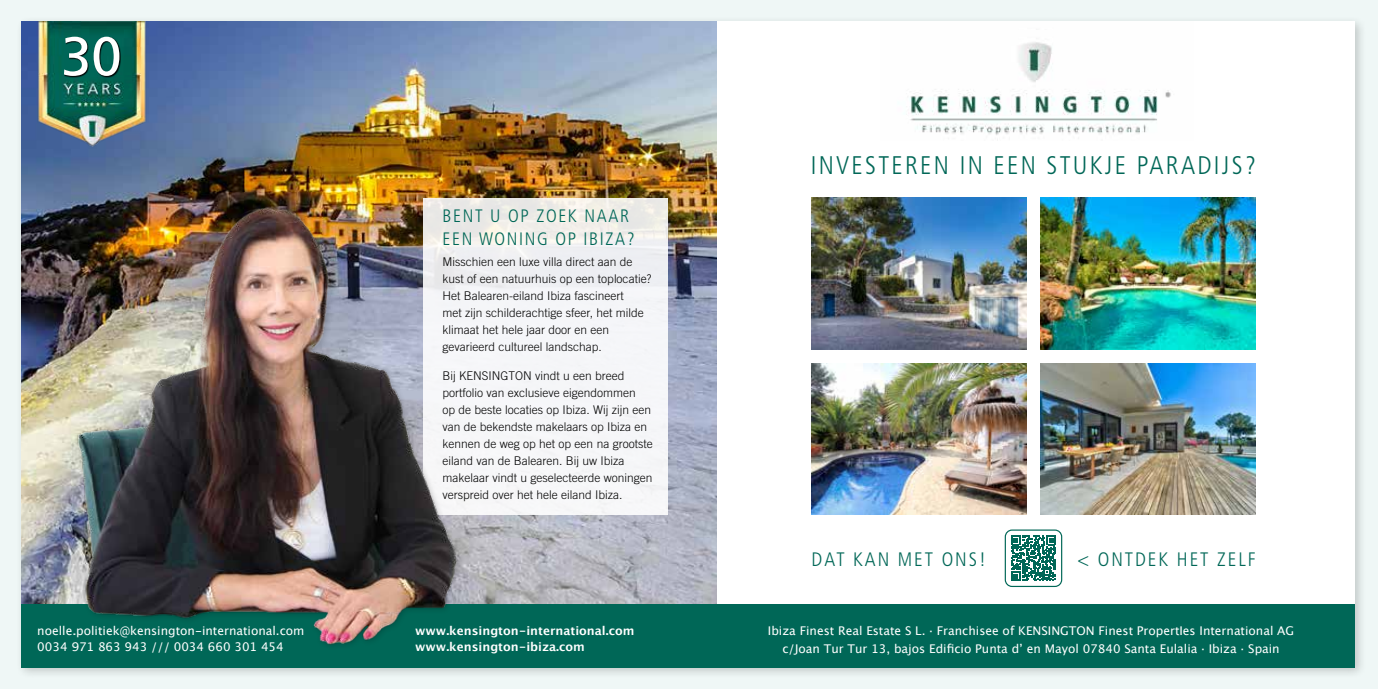
<style>
.page{position:relative;width:1378px;height:689px;background:#fff}
.page>*{position:absolute;margin:0;border:0;box-sizing:border-box;transform-origin:0 0}
.t1{font:300 condensed 25.5px "Frutiger LT";letter-spacing:.09em;color:#006757}
.t2{font:300 condensed 19.5px "Frutiger LT";letter-spacing:.1em;color:#006757}
.t3{font:300 condensed 18px/22.5px "Frutiger LT";letter-spacing:.09em;color:#006757}
.t4{font:300 12px/17px "Trade Gothic LT Std";color:#000}
.t5{font:12px/16.5px "Lucida Grande";color:#fff}
.t6{font:700 12px/16.5px "Lucida Grande";color:#fff}
</style>
<div class="page">
<div style="left:0;top:0;width:702px;height:689px;background:#eff7f6"></div>
<div style="left:15px;top:15px;width:687px;height:664px;background:#000;opacity:.2"></div>
<img style="left:21px;top:21px;width:655px;height:583px">
<div style="left:423px;top:198px;width:245px;height:316px;background:linear-gradient(to bottom,#f0efee,#f8f9fc)"></div>
<div style="left:21px;top:604px;width:681px;height:64px;background:#006757"></div>
<img style="left:29px;top:21px;width:125px;height:131px">
<div style="left:64px;top:37px;width:57px;height:40px;background:#000;opacity:.95"></div>
<svg style="left:64px;top:37px;width:55px;height:39px"></svg>
<img style="left:71px;top:199px;width:409px;height:446px">
<div style="left:676px;top:0;width:702px;height:689px;background:#eff7f6"></div>
<div style="left:676px;top:15px;width:690px;height:664px;background:#000;opacity:.2"></div>
<div style="left:676px;top:21px;width:678px;height:647px;background:#fff"></div>
<img style="left:676px;top:21px;width:40px;height:583px">
<img style="left:811px;top:363px;width:215px;height:151px">
<div style="left:676px;top:604px;width:678px;height:64px;background:#006757"></div>
<img style="left:1040px;top:363px;width:215px;height:151px">
<img style="left:811px;top:198px;width:215px;height:151px">
<img style="left:1040px;top:198px;width:215px;height:151px">
<img style="left:910px;top:42px;width:261px;height:93px">
<svg style="left:1011px;top:535px;width:45px;height:46px"></svg>
<div style="left:1004px;top:529px;width:58px;height:58px;border:1px solid #006757;border-radius:7px"></div>
<p class="t5" style="left:37px;top:622px;width:269px">noelle.politiek@kensington-international.com<br>0034 971 863 943 /// 0034 660 301 454</p>
<h3 class="t3" style="left:442px;top:205px;width:194px">BENT U OP ZOEK NAAR<br>EEN WONING OP IBIZA?</h3>
<p class="t4" style="left:442px;top:253px;width:210px">Misschien een luxe villa direct aan de kust of een natuurhuis op een toplocatie?<br>Het Balearen-eiland Ibiza fascineert<br>met zijn schilderachtige sfeer, het milde klimaat het hele jaar door en een gevarieerd cultureel landschap.</p>
<p class="t4" style="left:442px;top:367px;width:212px">Bij KENSINGTON vindt u een breed portfolio van exclusieve eigendommen<br>op de beste locaties op Ibiza. Wij zijn een van de bekendste makelaars op Ibiza en kennen de weg op het op een na grootste eiland van de Balearen. Bij uw Ibiza makelaar vindt u geselecteerde woningen verspreid over het hele eiland Ibiza.</p>
<p class="t6" style="left:415px;top:622px;width:221px">www.kensington-international.com www.kensington-ibiza.com</p>
<h1 class="t1" style="left:811px;top:151px;width:447px">INVESTEREN IN EEN STUKJE PARADIJS?</h1>
<h2 class="t2" style="left:811px;top:548px;width:176px">DAT KAN MET ONS!</h2>
<h2 class="t2" style="left:1077px;top:548px;width:180px">&lt; ONTDEK HET ZELF</h2>
<p class="t5" style="left:768px;top:622px;width:528px;line-height:18px;text-align:center">Ibiza Finest Real Estate S L. · Franchisee of KENSINGTON Finest PropertIes International AG c/Joan Tur Tur 13, bajos Edificio Punta dʼ en Mayol 07840 Santa Eulalia · Ibiza · Spain</p>
</div>
